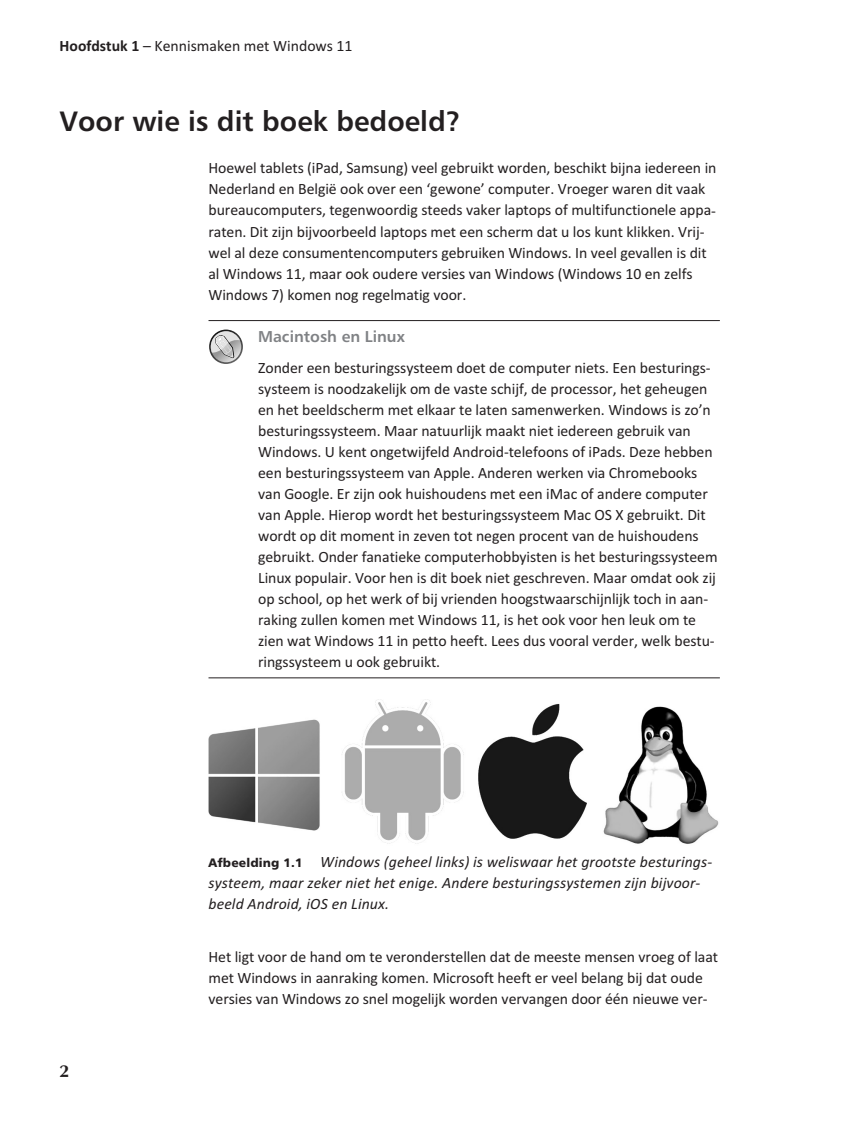
<style>
.page{position:relative;width:844px;height:1132px;background:#fff}
.page>*{position:absolute;margin:0;border:0;box-sizing:border-box;transform-origin:0 0}
.t1{font:700 28px "Humnst 777 BT";color:#231f20}
.t2{font:700 17.5px "Zapf Humnst BT";color:#231f20}
.t3{font:15.75px/21px "Calibri";letter-spacing:-.005em;color:#231f20}
.t4{font:italic 15.75px/21px "Calibri";letter-spacing:.005em;color:#231f20}
.t5{font:700 15.75px "Humnst 777 BT";color:#808285}
.s1{font-weight:700}
.s2{font-family:"Humnst 777 Blk BT";font-style:normal;font-size:12.25px}
</style>
<div class="page">
<hr style="left:208px;top:320px;width:511px;height:1px;background:#231f20">
<hr style="left:208px;top:677px;width:511px;height:1px;background:#231f20">
<img style="left:208px;top:699px;width:511px;height:145px">
<svg style="left:209px;top:329px;width:34px;height:35px"></svg>
<svg style="left:211px;top:331px;width:30px;height:31px"></svg>
<svg style="left:211px;top:331px;width:29px;height:27px"></svg>
<p class="t3" style="left:60px;top:36px;width:294px"><span class="s1">Hoofdstuk 1</span> – Kennismaken met Windows 11</p>
<h1 class="t1" style="left:60px;top:110px;width:402px">Voor wie is dit boek bedoeld?</h1>
<p class="t3" style="left:208px;top:159px;width:509px">Hoewel tablets (iPad, Samsung) veel gebruikt worden, beschikt bijna iedereen in Nederland en België ook over een ‘gewone’ computer. Vroeger waren dit vaak bureaucomputers, tegenwoordig steeds vaker laptops of multifunctionele appa&shy;raten. Dit zijn bijvoorbeeld laptops met een scherm dat u los kunt klikken. Vrij&shy;wel al deze consumentencomputers gebruiken Windows. In veel gevallen is dit al Windows 11, maar ook oudere versies van Windows (Windows 10 en zelfs Windows 7) komen nog regelmatig voor.</p>
<p class="t5" style="left:258px;top:330px;width:148px">Macintosh en Linux</p>
<p class="t3" style="left:258px;top:358px;width:461px">Zonder een besturingssysteem doet de computer niets. Een besturings&shy;systeem is noodzakelijk om de vaste schijf, de processor, het geheugen en het beeldscherm met elkaar te laten samenwerken. Windows is zo’n besturingssysteem. Maar natuurlijk maakt niet iedereen gebruik van Windows. U kent ongetwijfeld Android-telefoons of iPads. Deze hebben een besturingssysteem van Apple. Anderen werken via Chromebooks van Google. Er zijn ook huishoudens met een iMac of andere computer van Apple. Hierop wordt het besturingssysteem Mac OS X gebruikt. Dit wordt op dit moment in zeven tot negen procent van de huishoudens gebruikt. Onder fanatieke computerhobbyisten is het besturingssysteem Linux populair. Voor hen is dit boek niet geschreven. Maar omdat ook zij op school, op het werk of bij vrienden hoogstwaarschijnlijk toch in aan&shy;raking zullen komen met Windows 11, is het ook voor hen leuk om te zien wat Windows 11 in petto heeft. Lees dus vooral verder, welk bestu&shy;ringssysteem u ook gebruikt.</p>
<p class="t4" style="left:208px;top:852px;width:505px"><span class="s2">Afbeelding 1.1</span> Windows (geheel links) is weliswaar het grootste besturings&shy;systeem, maar zeker niet het enige. Andere besturingssystemen zijn bijvoor&shy;beeld Android, iOS en Linux.</p>
<p class="t2" style="left:60px;top:1060px;width:11px">2</p>
<p class="t3" style="left:208px;top:946px;width:511px">Het ligt voor de hand om te veronderstellen dat de meeste mensen vroeg of laat met Windows in aanraking komen. Microsoft heeft er veel belang bij dat oude versies van Windows zo snel mogelijk worden vervangen door één nieuwe ver-</p>
</div>
